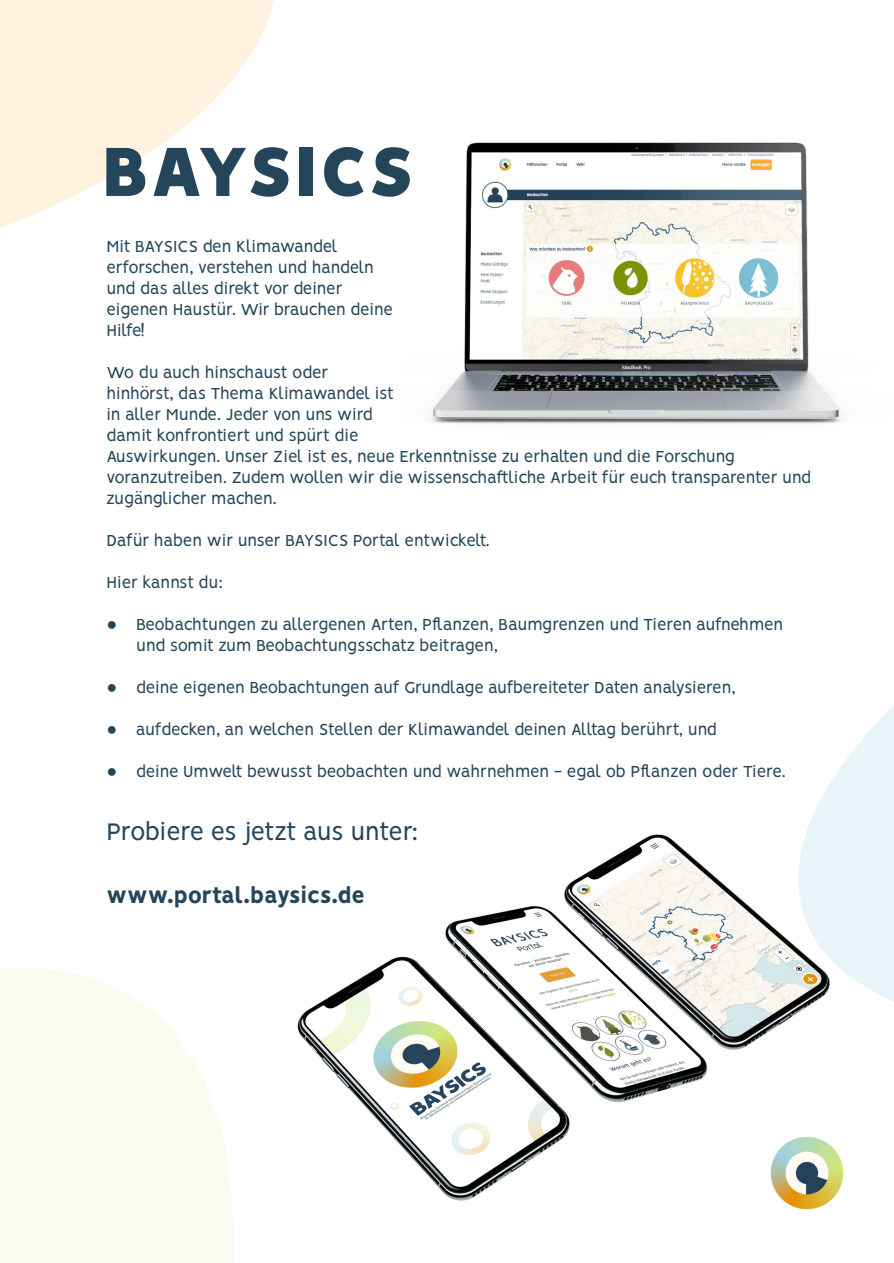
<style>
.page{position:relative;width:894px;height:1263px;background:#fff}
.page>*{position:absolute;margin:0;border:0;box-sizing:border-box;transform-origin:0 0}
.t1{font:900 78.6px "Vision";letter-spacing:-.015em;color:#25465a}
.t2{font:27px "Vision";letter-spacing:-.02em;color:#25465a}
.t3{font:800 24px "Vision";letter-spacing:-.02em;color:#25465a}
.t4{font:18px/21px "Vision";letter-spacing:-.02em;color:#25465a}
.t5{font:18px "Vision";color:#25465a}
.s1{font-family:"Arial"}
</style>
<div class="page">
<img style="left:429px;top:142px;width:414px;height:282px">
<img style="left:297px;top:834px;width:485px;height:367px">
<svg style="left:0;top:0;width:274px;height:228px;fill:#fff3e0"></svg>
<svg style="left:782px;top:706px;width:111px;height:317px;fill:#e9f4f8"></svg>
<svg style="left:0;top:968px;width:233px;height:295px;fill:#f9fcee"></svg>
<img style="left:767px;top:1134px;width:77px;height:76px">
<h1 class="t1" style="left:101px;top:141px;width:315px">BAYSICS</h1>
<p class="t4" style="left:106px;top:237px;width:288px">Mit BAYSICS den Klimawandel erforschen, verstehen und handeln und das alles direkt vor deiner eigenen Haustür. Wir brauchen deine<br>Hilfe!</p>
<p class="t4" style="left:106px;top:363px;width:706px">Wo du auch hinschaust oder<br>hinhörst, das Thema Klimawandel ist<br>in aller Munde. Jeder von uns wird<br>damit konfrontiert und spürt die<br>Auswirkungen. Unser Ziel ist es, neue Erkenntnisse zu erhalten und die Forschung voranzutreiben. Zudem wollen wir die wissenschaftliche Arbeit für euch transparenter und zugänglicher machen.</p>
<p class="t4" style="left:106px;top:531px;width:384px">Dafür haben wir unser BAYSICS Portal entwickelt.</p>
<p class="t5" style="left:106px;top:575px;width:118px">Hier kannst du:</p>
<p class="t4" style="left:136px;top:615px;width:648px;text-indent:-30px"><span class="s1">●</span> Beobachtungen zu allergenen Arten, Pflanzen, Baumgrenzen und Tieren aufnehmen und somit zum Beobachtungsschatz beitragen,</p>
<p class="t4" style="left:106px;top:678px;width:630px"><span class="s1">●</span> deine eigenen Beobachtungen auf Grundlage aufbereiteter Daten analysieren,</p>
<p class="t4" style="left:106px;top:720px;width:612px"><span class="s1">●</span> aufdecken, an welchen Stellen der Klimawandel deinen Alltag berührt, und</p>
<p class="t4" style="left:106px;top:762px;width:680px"><span class="s1">●</span> deine Umwelt bewusst beobachten und wahrnehmen - egal ob Pflanzen oder Tiere.</p>
<h2 class="t2" style="left:106px;top:821px;width:313px">Probiere es jetzt aus unter:</h2>
<h3 class="t3" style="left:106px;top:886px;width:260px">www.portal.baysics.de</h3>
</div>
